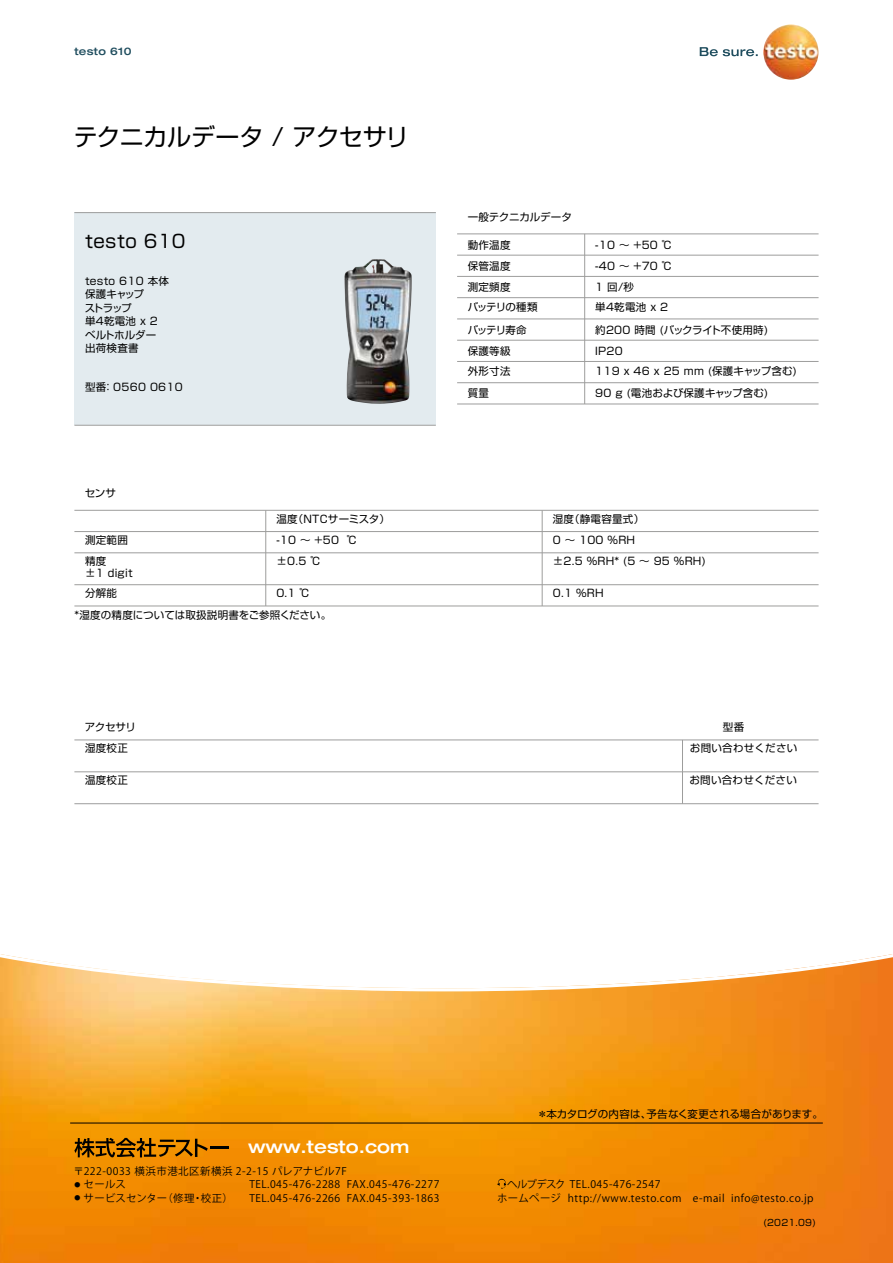
<style>
.page{position:relative;width:893px;height:1263px;background:#fff}
.page>*{position:absolute;margin:0;border:0;box-sizing:border-box;transform-origin:0 0}
.t1{font:24px "Shin Go Pro";letter-spacing:-.02em;color:#000}
.t2{font:18px "Shin Go Pro";letter-spacing:.025em;color:#000}
.t3{font:500 expanded 17.85px "Helvetica Neue LTW1 G";color:#fff}
.t4{font:10.5px/13.5px "Shin Go Pro";letter-spacing:.025em;color:#000}
.t5{font:10.5px "Shin Go Pro";color:#000}
.t6{font:10.5px "Shin Go Pro";letter-spacing:-.005em;color:#000}
.t7{font:500 expanded 10.5px "Helvetica Neue LTW1 G";letter-spacing:.025em;color:#1f4d5e}
.t8{font:10.5px "Shin Go Pro";letter-spacing:-.08em;color:#000}
.t9{font:10.35px "Gothic BBB Pr 5 Medium 90 msp RKSJ H";letter-spacing:.05em;color:#000}
.t10{font:10.35px "Gothic BBB Pr 6 Medium 90 msp RKSJ H";letter-spacing:.05em;color:#000}
.t11{font:10.35px "Shin Go Pr 5 Bold 90 msp RKSJ H";color:#000}
.t12{font:9px "Shin Go Pro";letter-spacing:.03em;color:#000}
.s1{font-size:6px}
.s2{font-family:"Shin Go Pr 5 Bold 90 msp RKSJ H"}
.s3{font-family:"Shin Go Pr 5 Bold 90 msp RKSJ H";font-size:6px}
</style>
<div class="page">
<div style="left:74px;top:213px;width:362px;height:212px;background:#e3ebef"></div>
<hr style="left:74px;top:212px;width:362px;height:1px;background:#9d9d9c">
<hr style="left:74px;top:425px;width:362px;height:1px;background:#9d9d9c">
<img style="left:344px;top:259px;width:68px;height:145px">
<svg style="left:700px;top:47px;width:58px;height:9px"></svg>
<img style="left:763px;top:24px;width:56px;height:56px;border-radius:28px">
<hr style="left:457px;top:233px;width:362px;height:1px;background:#9d9d9c">
<hr style="left:457px;top:255px;width:362px;height:1px;background:#9d9d9c">
<hr style="left:457px;top:276px;width:362px;height:1px;background:#9d9d9c">
<hr style="left:457px;top:297px;width:362px;height:1px;background:#9d9d9c">
<hr style="left:457px;top:319px;width:362px;height:1px;background:#9d9d9c">
<hr style="left:457px;top:340px;width:362px;height:1px;background:#9d9d9c">
<hr style="left:457px;top:361px;width:362px;height:1px;background:#9d9d9c">
<hr style="left:457px;top:382px;width:362px;height:1px;background:#9d9d9c">
<hr style="left:457px;top:404px;width:362px;height:1px;background:#9d9d9c">
<hr style="left:584px;top:234px;width:1px;height:170px;background:#9d9d9c">
<hr style="left:74px;top:510px;width:745px;height:1px;background:#9d9d9c">
<hr style="left:74px;top:531px;width:745px;height:1px;background:#9d9d9c">
<hr style="left:74px;top:552px;width:745px;height:1px;background:#9d9d9c">
<hr style="left:74px;top:584px;width:745px;height:1px;background:#9d9d9c">
<hr style="left:74px;top:606px;width:745px;height:1px;background:#9d9d9c">
<hr style="left:265px;top:510px;width:1px;height:96px;background:#9d9d9c">
<hr style="left:542px;top:510px;width:1px;height:96px;background:#9d9d9c">
<hr style="left:74px;top:739px;width:745px;height:1px;background:#9d9d9c">
<hr style="left:74px;top:771px;width:745px;height:1px;background:#9d9d9c">
<hr style="left:74px;top:803px;width:745px;height:1px;background:#9d9d9c">
<hr style="left:682px;top:740px;width:1px;height:32px;background:#9d9d9c">
<hr style="left:682px;top:772px;width:1px;height:32px;background:#9d9d9c">
<svg style="left:0;top:954px;width:893px;height:309px;background:#f49d2b"></svg>
<hr style="left:70px;top:1123px;width:753px;height:1px;background:#000">
<svg style="left:74px;top:1138px;width:134px;height:19px;background:#9b5e00"></svg>
<hr style="left:211px;top:1146px;width:18px;height:3px;background:#000">
<svg style="left:497px;top:1179px;width:9px;height:10px"></svg>
<p class="t7" style="left:74px;top:44px;width:59px">testo 610</p>
<h1 class="t1" style="left:74px;top:118px;width:337px">テクニカルデータ / アクセサリ</h1>
<h2 class="t2" style="left:85px;top:226px;width:102px">testo 610</h2>
<p class="t4" style="left:85px;top:273px;width:86px">testo 610 本体保護キャップ<br>ストラップ<br>単4乾電池 x 2ベルトホルダー出荷検査書</p>
<p class="t4" style="left:85px;top:379px;width:99px">型番： 0560 0610</p>
<p class="t4" style="left:85px;top:485px;width:33px">センサ</p>
<p class="t6" style="left:468px;top:208px;width:106px">一般テクニカルデータ</p>
<p class="t4" style="left:468px;top:237px;width:44px">動作温度</p>
<p class="t4" style="left:595px;top:237px;width:79px">-10 ～ +50 ℃</p>
<p class="t4" style="left:468px;top:258px;width:44px">保管温度</p>
<p class="t4" style="left:595px;top:258px;width:79px">-40 ～ +70 ℃</p>
<p class="t8" style="left:468px;top:299px;width:71px">バッテリの種類</p>
<p class="t4" style="left:595px;top:299px;width:74px">単4乾電池 x 2</p>
<p class="t4" style="left:468px;top:322px;width:61px">バッテリ寿命</p>
<p class="t4" style="left:595px;top:322px;width:174px">約200 時間 (バックライト不使用時)</p>
<p class="t4" style="left:468px;top:363px;width:44px">外形寸法</p>
<p class="t4" style="left:468px;top:279px;width:44px">測定頻度</p>
<p class="t4" style="left:595px;top:279px;width:40px">1 回/秒</p>
<p class="t4" style="left:468px;top:343px;width:44px">保護等級</p>
<p class="t4" style="left:595px;top:343px;width:29px">IP20</p>
<p class="t4" style="left:595px;top:363px;width:203px">119 x 46 x 25 mm (保護キャップ含む)</p>
<p class="t4" style="left:468px;top:385px;width:23px">質量</p>
<p class="t4" style="left:595px;top:385px;width:174px">90 g (電池および保護キャップ含む)</p>
<p class="t4" style="left:276px;top:511px;width:115px">温度（NTCサーミスタ）</p>
<p class="t4" style="left:553px;top:511px;width:93px">湿度（静電容量式）</p>
<p class="t4" style="left:85px;top:532px;width:44px">測定範囲</p>
<p class="t4" style="left:276px;top:532px;width:82px">-10 ～ +50 ℃</p>
<p class="t4" style="left:553px;top:532px;width:84px">0 ～ 100 %RH</p>
<p class="t4" style="left:85px;top:554px;width:49px;line-height:12px">精度<br>±1 digit</p>
<p class="t4" style="left:276px;top:553px;width:46px">±0.5 ℃</p>
<p class="t4" style="left:553px;top:553px;width:154px">±2.5 %RH* (5 ～ 95 %RH)</p>
<p class="t4" style="left:85px;top:585px;width:34px">分解能</p>
<p class="t4" style="left:276px;top:585px;width:35px">0.1 ℃</p>
<p class="t4" style="left:553px;top:585px;width:52px">0.1 %RH</p>
<p class="t4" style="left:74px;top:606px;width:258px">*湿度の精度については取扱説明書をご参照ください。</p>
<p class="t4" style="left:85px;top:719px;width:53px">アクセサリ</p>
<p class="t4" style="left:723px;top:719px;width:23px">型番</p>
<p class="t4" style="left:85px;top:740px;width:44px">湿度校正</p>
<p class="t4" style="left:690px;top:740px;width:109px">お問い合わせください</p>
<p class="t4" style="left:85px;top:772px;width:44px">温度校正</p>
<p class="t4" style="left:689px;top:772px;width:109px">お問い合わせください</p>
<h3 class="t3" style="left:248px;top:1135px;width:163px">www.testo.com</h3>
<p class="t9" style="left:74px;top:1165px;width:275px">〒222-0033 横浜市港北区新横浜 2-2-15 パレアナビル7F</p>
<p class="t11" style="left:74px;top:1178px;width:53px"><span class="s1">●</span> セールス</p>
<p class="t9" style="left:235px;top:1178px;width:206px"><span class="s2">　</span> TEL.045-476-2288 FAX.045-476-2277</p>
<p class="t9" style="left:74px;top:1192px;width:367px"><span class="s3">●</span> <span class="s2">サービスセンター（修理・校正） 　</span> TEL.045-476-2266 FAX.045-393-1863</p>
<p class="t5" style="left:537px;top:1105px;width:287px">＊本カタログの内容は、予告なく変更される場合があります。</p>
<p class="t10" style="left:507px;top:1178px;width:155px">ヘルプデスク TEL.045-476-2547</p>
<p class="t9" style="left:497px;top:1192px;width:318px">ホームページ http://www.testo.com　e-mail info@testo.co.jp</p>
<p class="t12" style="left:764px;top:1215px;width:54px">(2021.09)</p>
</div>
